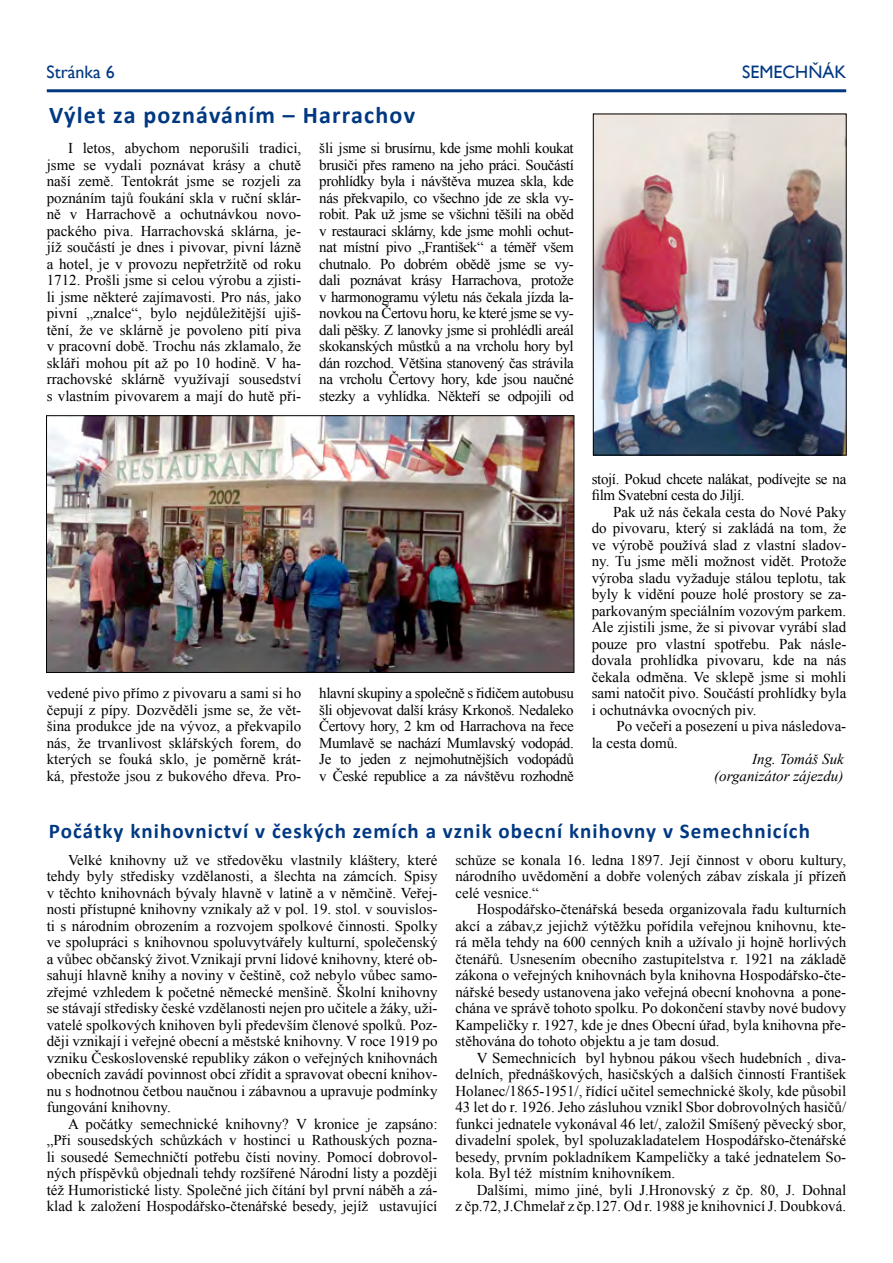
<style>
.page{position:relative;width:893px;height:1263px;background:#fff}
.page>*{position:absolute;margin:0;border:0;box-sizing:border-box;transform-origin:0 0}
.t1{font:700 24px "Calibri";letter-spacing:.05em;color:#003882}
.t2{font:700 21px "Calibri";letter-spacing:.05em;color:#003882}
.t3{font:18px "Gill Sans";color:#003882}
.t4{font:15px/16.5px "Times New Roman";color:#000;text-align:justify}
.t5{font:15px/16.5px "Times New Roman";letter-spacing:-.025em;color:#000}
.t6{font:italic 15px/16.5px "Times New Roman";color:#000;text-align:right}
</style>
<div class="page">
<hr style="left:47px;top:89px;width:799px;height:3px;background:#003882">
<img style="left:48px;top:417px;width:524px;height:254px">
<div style="left:46px;top:415px;width:528px;height:258px;border:1px solid #000"></div>
<img style="left:595px;top:116px;width:250px;height:337px">
<div style="left:593px;top:114px;width:254px;height:341px;border:1px solid #000"></div>
<p class="t3" style="left:47px;top:61px;width:70px">STRÁNKA 6</p>
<p class="t3" style="left:742px;top:62px;width:106px">SEMECHŇÁK</p>
<h1 class="t1" style="left:49px;top:100px;width:367px">Výlet za poznáváním – Harrachov</h1>
<p class="t4" style="left:47px;top:140px;width:256px;text-indent:21px">I letos, abychom neporušili tradici, jsme se vydali poznávat krásy a chutě naší země. Tentokrát jsme se rozjeli za poznáním tajů foukání skla v ruční sklár&shy;ně v Harrachově a ochutnávkou novo&shy;packého piva. Harrachovská sklárna, je&shy;jíž součástí je dnes i pivovar, pivní lázně a hotel, je v provozu nepřetržitě od roku 1712. Prošli jsme si celou výrobu a zjisti&shy;li jsme některé zajímavosti. Pro nás, jako pivní „znalce“, bylo nejdůležitější ujiš&shy;tění, že ve sklárně je povoleno pití piva v pracovní době. Trochu nás zklamalo, že skláři mohou pít až po 10 hodině. V ha&shy;rrachovské sklárně využívají sousedství s vlastním pivovarem a mají do hutě při-</p>
<p class="t4" style="left:319px;top:140px;width:256px">šli jsme si brusírnu, kde jsme mohli koukat brusiči přes rameno na jeho práci. Součástí prohlídky byla i návštěva muzea skla, kde nás překvapilo, co všechno jde ze skla vy&shy;robit. Pak už jsme se všichni těšili na oběd v restauraci sklárny, kde jsme mohli ochut&shy;nat místní pivo „František“ a téměř všem chutnalo. Po dobrém obědě jsme se vy&shy;dali poznávat krásy Harrachova, protože v harmonogramu výletu nás čekala jízda la&shy;novkou na Čertovu horu, ke které jsme se vy&shy;dali pěšky. Z lanovky jsme si prohlédli areál skokanských můstků a na vrcholu hory byl dán rozchod. Většina stanovený čas strávila na vrcholu Čertovy hory, kde jsou naučné stezky a vyhlídka. Někteří se odpojili od</p>
<p class="t4" style="left:47px;top:684px;width:256px">vedené pivo přímo z pivovaru a sami si ho čepují z pípy. Dozvěděli jsme se, že vět&shy;šina produkce jde na vývoz, a překvapilo nás, že trvanlivost sklářských forem, do kterých se fouká sklo, je poměrně krát&shy;ká, přestože jsou z bukového dřeva. Pro-</p>
<p class="t4" style="left:319px;top:684px;width:256px">hlavní skupiny a společně s řidičem autobusu šli objevovat další krásy Krkonoš. Nedaleko Čertovy hory, 2 km od Harrachova na řece Mumlavě se nachází Mumlavský vodopád.<br>Je to jeden z nejmohutnějších vodopádů v České republice a za návštěvu rozhodně</p>
<p class="t5" style="left:592px;top:470px;width:256px">stojí. Pokud chcete nalákat, podívejte se na film Svatební cesta do Jiljí.</p>
<p class="t4" style="left:592px;top:503px;width:256px;text-indent:21px">Pak už nás čekala cesta do Nové Paky do pivovaru, který si zakládá na tom, že ve výrobě používá slad z vlastní sladov&shy;ny. Tu jsme měli možnost vidět. Protože výroba sladu vyžaduje stálou teplotu, tak byly k vidění pouze holé prostory se za&shy;parkovaným speciálním vozovým parkem.<br>Ale zjistili jsme, že si pivovar vyrábí slad pouze pro vlastní spotřebu. Pak násle&shy;dovala prohlídka pivovaru, kde na nás čekala odměna. Ve sklepě jsme si mohli sami natočit pivo. Součástí prohlídky byla i ochutnávka ovocných piv.</p>
<p class="t4" style="left:592px;top:717px;width:256px;text-indent:25px">Po večeři a posezení u piva následova&shy;la cesta domů.</p>
<p class="t6" style="left:714px;top:750px;width:131px">Ing. Tomáš Suk (organizátor zájezdu)</p>
<h2 class="t2" style="left:49px;top:818px;width:763px">Počátky knihovnictví v českých zemích a vznik obecní knihovny v Semechnicích</h2>
<p class="t4" style="left:47px;top:851px;width:392px;text-indent:21px">Velké knihovny už ve středověku vlastnily kláštery, které tehdy byly středisky vzdělanosti, a šlechta na zámcích. Spisy v těchto knihovnách bývaly hlavně v latině a v němčině. Veřej&shy;nosti přístupné knihovny vznikaly až v pol. 19. stol. v souvislos&shy;ti s národním obrozením a rozvojem spolkové činnosti. Spolky ve spolupráci s knihovnou spoluvytvářely kulturní, společenský a vůbec občanský život.Vznikají první lidové knihovny, které ob&shy;sahují hlavně knihy a noviny v češtině, což nebylo vůbec samo&shy;zřejmé vzhledem k početné německé menšině. Školní knihovny se stávají středisky české vzdělanosti nejen pro učitele a žáky, uži&shy;vatelé spolkových knihoven byli především členové spolků. Poz&shy;ději vznikají i veřejné obecní a městské knihovny. V roce 1919 po vzniku Československé republiky zákon o veřejných knihovnách obecních zavádí povinnost obcí zřídit a spravovat obecní knihov&shy;nu s hodnotnou četbou naučnou i zábavnou a upravuje podmínky fungování knihovny.</p>
<p class="t4" style="left:47px;top:1115px;width:392px;text-indent:21px">A počátky semechnické knihovny? V kronice je zapsáno: „Při sousedských schůzkách v hostinci u Rathouských pozna&shy;li sousedé Semechničtí potřebu čísti noviny. Pomocí dobrovol&shy;ných příspěvků objednali tehdy rozšířené Národní listy a později též Humoristické listy. Společné jich čítání byl první náběh a zá&shy;klad k založení Hospodářsko-čtenářské besedy, jejíž ustavující</p>
<p class="t4" style="left:455px;top:851px;width:392px">schůze se konala 16. ledna 1897. Její činnost v oboru kultury, národního uvědomění a dobře volených zábav získala jí přízeň celé vesnice.“</p>
<p class="t4" style="left:455px;top:901px;width:392px;text-indent:21px">Hospodářsko-čtenářská beseda organizovala řadu kulturních akcí a zábav,z jejichž výtěžku pořídila veřejnou knihovnu, kte&shy;rá měla tehdy na 600 cenných knih a užívalo ji hojně horlivých čtenářů. Usnesením obecního zastupitelstva r. 1921 na základě zákona o veřejných knihovnách byla knihovna Hospodářsko-čte&shy;nářské besedy ustanovena jako veřejná obecní knohovna a pone&shy;chána ve správě tohoto spolku. Po dokončení stavby nové budovy Kampeličky r. 1927, kde je dnes Obecní úřad, byla knihovna pře&shy;stěhována do tohoto objektu a je tam dosud.</p>
<p class="t4" style="left:455px;top:1049px;width:392px;text-indent:21px">V Semechnicích byl hybnou pákou všech hudebních , diva&shy;delních, přednáškových, hasičských a dalších činností František Holanec/1865-1951/, řídící učitel semechnické školy, kde působil 43 let do r. 1926. Jeho zásluhou vznikl Sbor dobrovolných hasičů/ funkci jednatele vykonával 46 let/, založil Smíšený pěvecký sbor, divadelní spolek, byl spoluzakladatelem Hospodářsko-čtenářské besedy, prvním pokladníkem Kampeličky a také jednatelem So&shy;kola. Byl též místním knihovníkem.</p>
<p class="t4" style="left:455px;top:1181px;width:392px;text-align:right">Dalšími, mimo jiné, byli J.Hronovský z čp. 80, J. Dohnal<br>z čp.72, J.Chmelař z čp.127. Od r. 1988 je knihovnicí J. Doubková.</p>
</div>
